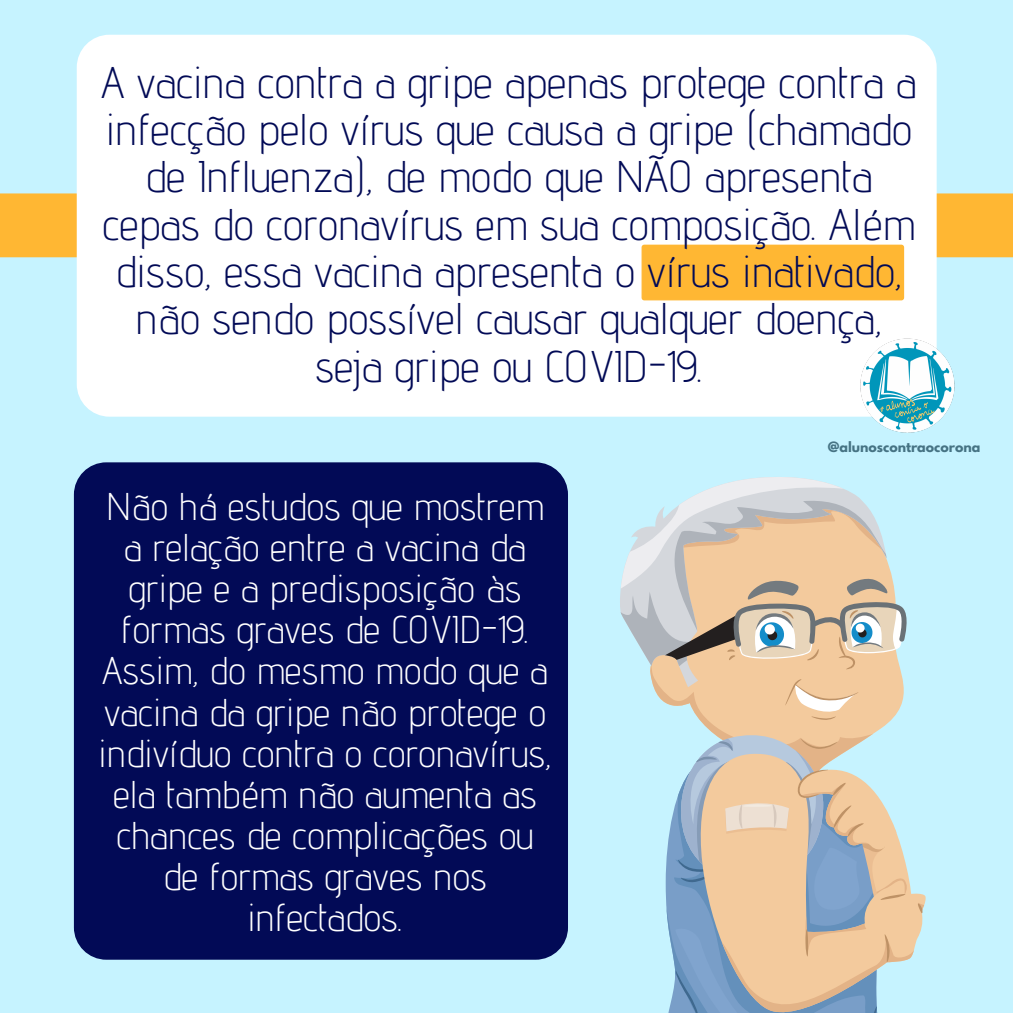
<style>
.page{position:relative;width:1013px;height:1013px;background:#fff}
.page>*{position:absolute;margin:0;border:0;box-sizing:border-box;transform-origin:0 0}
.t1{font:300 44.38px/47.2px "Advent Pro";color:#020a56;text-align:center}
.t2{font:300 38.62px/41.1px "Advent Pro";color:#fff;text-align:center}
.t3{font:700 12.62px "League Spartan";color:#467384}
</style>
<div class="page">
<div style="left:0;top:0;width:1012px;height:1012px;background:#c6f3ff"></div>
<div style="left:0;top:193px;width:1012px;height:64px;background:#ffb733"></div>
<div style="left:77px;top:35px;width:859px;height:381px;background:#fff;border-radius:33px"></div>
<div style="left:641px;top:245px;width:94px;height:55px;background:#ffb733"></div>
<img style="left:735px;top:230px;width:277px;height:203px">
<div style="left:74px;top:462px;width:494px;height:497px;background:#020a56;border-radius:32px"></div>
<svg style="left:620px;top:477px;width:304px;height:535px"></svg>
<p class="t1" style="left:101px;top:58px;width:816px">A vacina contra a gripe apenas protege contra a infecção pelo vírus que causa a gripe (chamado de Influenza), de modo que NÃO apresenta cepas do coronavírus em sua composição. Além disso, essa vacina apresenta o vírus inativado, não sendo possível causar qualquer doença, seja gripe ou COVID-19.</p>
<p class="t2" style="left:99px;top:485px;width:454px">Não há estudos que mostrem a relação entre a vacina da gripe e a predisposição às formas graves de COVID-19.<br>Assim, do mesmo modo que a vacina da gripe não protege o indivíduo contra o coronavírus, ela também não aumenta as chances de complicações ou de formas graves nos infectados.</p>
<p class="t3" style="left:828px;top:441px;width:154px">@alunoscontraocorona</p>
</div>
